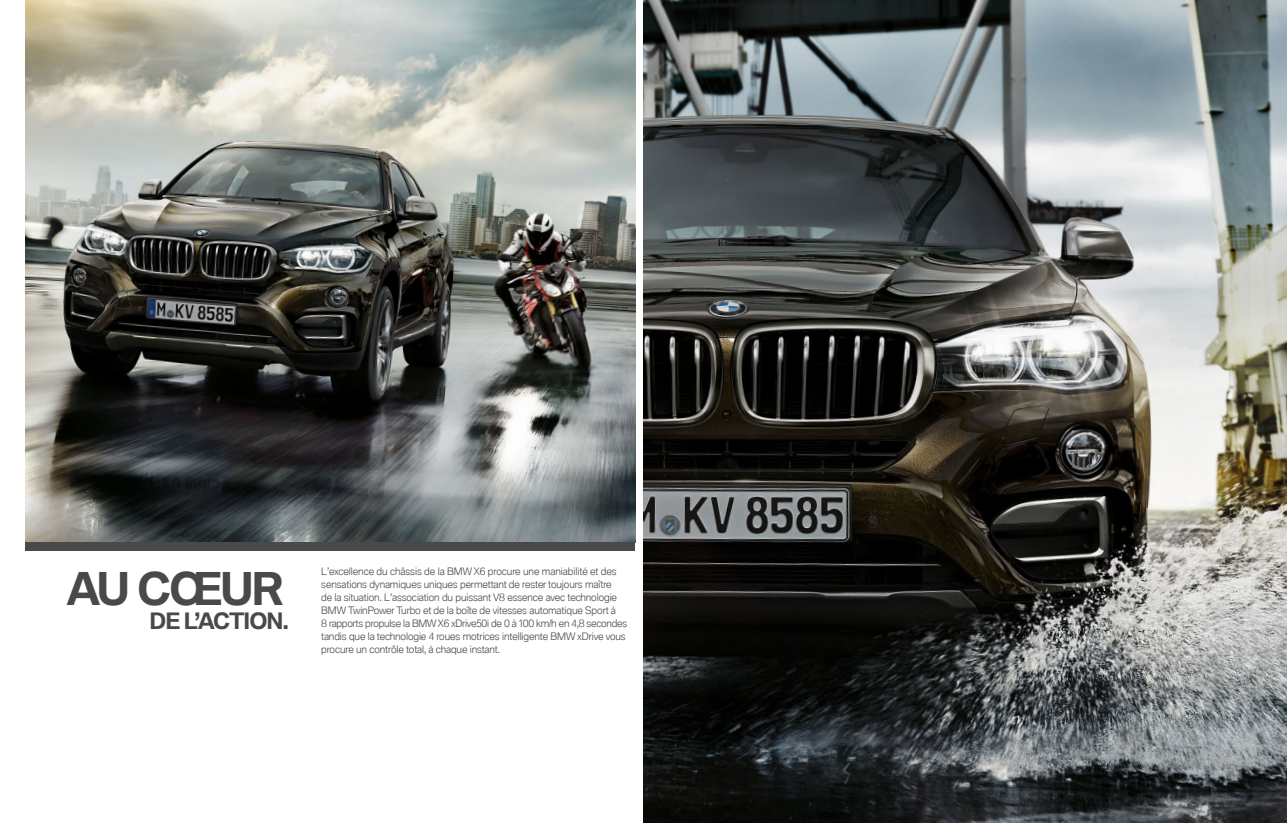
<style>
.page{position:relative;width:1287px;height:823px;background:#fff}
.page>*{position:absolute;margin:0;border:0;box-sizing:border-box;transform-origin:0 0}
.t1{font:700 44px "BMW Type Global Pro";letter-spacing:-.055em;color:#4a4949}
.t2{font:700 22px "BMW Type Global Pro";letter-spacing:-.045em;color:#4a4949}
.t3{font:300 10px/13px "BMW Type Global Pro";letter-spacing:-.01em;color:#4a4949}
</style>
<div class="page">
<img style="left:26px;top:0;width:609px;height:542px">
<div style="left:26px;top:542px;width:609px;height:8px;background:#4a4949"></div>
<img style="left:644px;top:0;width:643px;height:822px">
<h1 class="t1" style="left:67px;top:564px;width:219px">AU CŒUR</h1>
<h2 class="t2" style="left:150px;top:608px;width:141px">DE L’ACTION.</h2>
<p class="t3" style="left:321px;top:565px;width:308px">L’excellence du châssis de la BMW X6 procure une maniabilité et des sensations dynamiques uniques permettant de rester toujours maître<br>de la situation. L’association du puissant V8 essence avec technologie BMW TwinPower Turbo et de la boîte de vitesses automatique Sport à<br>8 rapports propulse la BMW X6 xDrive50i de 0 à 100 km/h en 4,8 secondes tandis que la technologie 4 roues motrices intelligente BMW xDrive vous procure un contrôle total, à chaque instant.</p>
</div>
